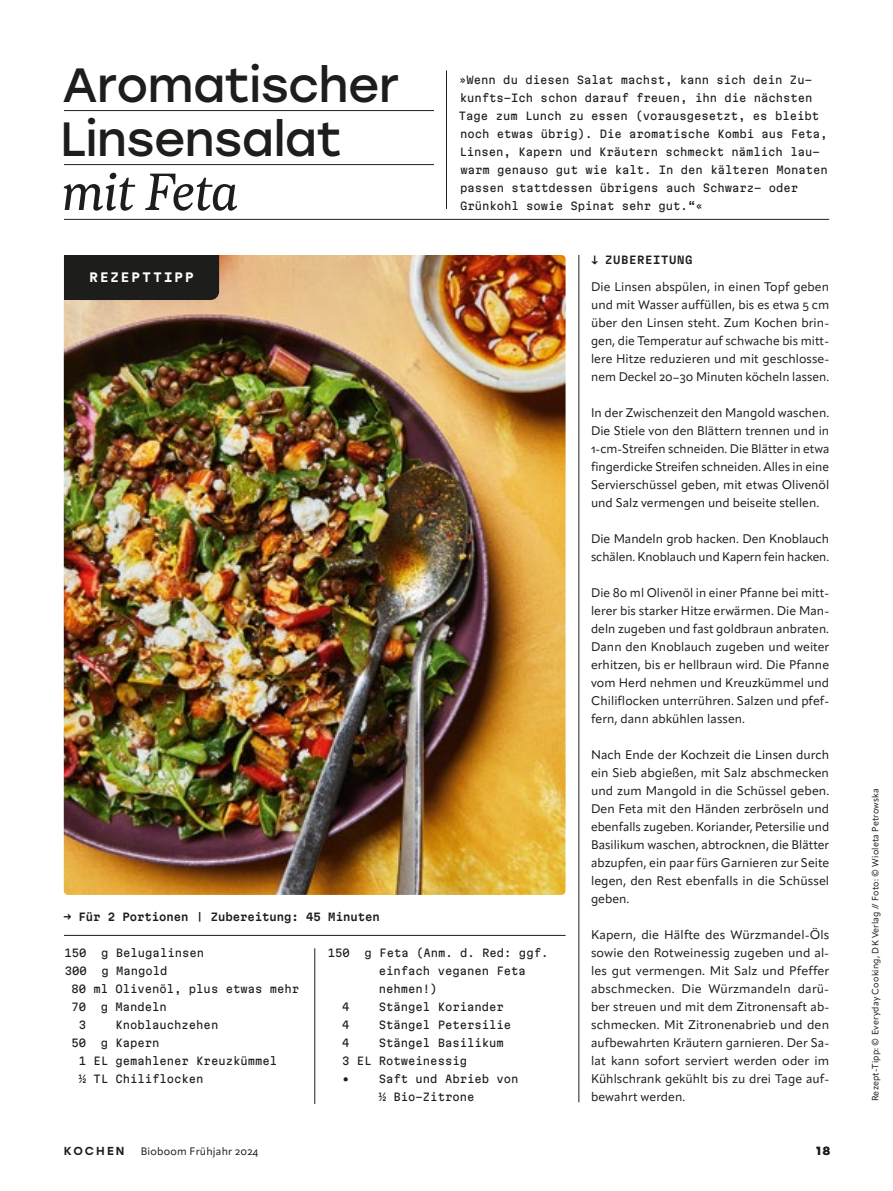
<style>
.page{position:relative;width:893px;height:1191px;background:#fff}
.page>*{position:absolute;margin:0;border:0;box-sizing:border-box;transform-origin:0 0}
.t1{font:italic 52.5px "Loretta";letter-spacing:-.03em;color:#1d1d1b}
.t2{font:48px/54px "Stolzl";letter-spacing:-.01em;color:#1d1d1b}
.t3{font:12.3px/18px "Apparat";color:#1d1d1b;text-align:justify}
.t4{font:semi-expanded 12px "Martian Mono";letter-spacing:.19em;color:#fff}
.t5{font:500 11.7px "Stolzl";color:#1d1d1b}
.t6{font:10.8px "Apparat";letter-spacing:.02em;color:#1d1d1b}
.t7{font:semi-expanded 10.5px/18px "Martian Mono";color:#1d1d1b}
.t8{font:semi-expanded 10.5px "Martian Mono";letter-spacing:.06em;color:#1d1d1b}
.t9{font:9px "Apparat";letter-spacing:.02em;color:#1d1d1b}
</style>
<div class="page">
<img style="left:64px;top:255px;width:502px;height:640px">
<div style="left:64px;top:255px;width:155px;height:45px;background:#1d1d1b"></div>
<hr style="left:64px;top:935px;width:502px;height:1px;background:#1d1d1b">
<hr style="left:64px;top:219px;width:765px;height:1px;background:#1d1d1b">
<hr style="left:64px;top:110px;width:370px;height:1px;background:#1d1d1b">
<hr style="left:64px;top:164px;width:370px;height:1px;background:#1d1d1b">
<hr style="left:314px;top:948px;width:1px;height:156px;background:#1d1d1b">
<hr style="left:578px;top:255px;width:1px;height:847px;background:#1d1d1b">
<hr style="left:446px;top:70px;width:1px;height:139px;background:#1d1d1b">
<h2 class="t2" style="left:60px;top:56px;width:340px">Aromatischer<br>Linsensalat</h2>
<h1 class="t1" style="left:62px;top:164px;width:179px">mit Feta</h1>
<p class="t7" style="left:459px;top:71px;width:370px">»Wenn du diesen Salat machst, kann sich dein Zu&shy;kunfts-Ich schon darauf freuen, ihn die nächsten Tage zum Lunch zu essen (vorausgesetzt, es bleibt noch etwas übrig). Die aromatische Kombi aus Feta, Linsen, Kapern und Kräutern schmeckt nämlich lau&shy;warm genauso gut wie kalt. In den kälteren Monaten passen stattdessen übrigens auch Schwarz- oder Grünkohl sowie Spinat sehr gut.“«</p>
<p class="t8" style="left:591px;top:252px;width:103px">↓ ZUBEREITUNG</p>
<p class="t4" style="left:89px;top:269px;width:106px">REZEPTTIPP</p>
<p class="t7" style="left:64px;top:907px;width:318px">→ Für 2 Portionen | Zubereitung: 45 Minuten</p>
<p class="t7" style="left:64px;top:944px;width:24px">150</p>
<p class="t7" style="left:101px;top:944px;width:104px">g Belugalinsen</p>
<p class="t7" style="left:65px;top:962px;width:24px">300</p>
<p class="t7" style="left:71px;top:962px;width:229px;text-indent:30px">g Mangold<br>80 ml Olivenöl, plus etwas mehr<br>70</p>
<p class="t7" style="left:101px;top:997px;width:68px">g Mandeln</p>
<p class="t7" style="left:79px;top:1015px;width:9px">3</p>
<p class="t7" style="left:115px;top:1015px;width:104px">Knoblauchzehen</p>
<p class="t7" style="left:71px;top:1033px;width:16px">50</p>
<p class="t7" style="left:79px;top:1033px;width:200px;text-indent:22px">g Kapern<br>1 EL gemahlener Kreuzkümmel ½ TL Chiliflocken</p>
<p class="t7" style="left:328px;top:943px;width:24px">150</p>
<p class="t7" style="left:379px;top:943px;width:171px;text-indent:-14px">g Feta (Anm. d. Red: ggf. einfach veganen Feta nehmen!)</p>
<p class="t7" style="left:342px;top:997px;width:9px">4</p>
<p class="t7" style="left:379px;top:997px;width:126px">Stängel Koriander</p>
<p class="t7" style="left:342px;top:1015px;width:9px">4</p>
<p class="t7" style="left:379px;top:1015px;width:134px">Stängel Petersilie</p>
<p class="t7" style="left:342px;top:1033px;width:9px">4</p>
<p class="t7" style="left:342px;top:1033px;width:163px;text-indent:37px">Stängel Basilikum<br>3 EL Rotweinessig<br>•</p>
<p class="t7" style="left:379px;top:1069px;width:141px">Saft und Abrieb von ½ Bio-Zitrone</p>
<p class="t3" style="left:591px;top:278px;width:240px">Die Linsen abspülen, in einen Topf geben und mit Wasser auffüllen, bis es etwa 5 cm über den Linsen steht. Zum Kochen brin&shy;gen, die Temperatur auf schwache bis mitt&shy;lere Hitze reduzieren und mit geschlosse&shy;nem Deckel 20–30 Minuten köcheln lassen.</p>
<p class="t3" style="left:591px;top:404px;width:240px">In der Zwischenzeit den Mangold waschen.<br>Die Stiele von den Blättern trennen und in 1-cm-Streifen schneiden. Die Blätter in etwa fingerdicke Streifen schneiden. Alles in eine Servierschüssel geben, mit etwas Olivenöl und Salz vermengen und beiseite stellen.</p>
<p class="t3" style="left:591px;top:530px;width:240px">Die Mandeln grob hacken. Den Knoblauch schälen. Knoblauch und Kapern fein hacken.</p>
<p class="t3" style="left:591px;top:584px;width:240px">Die 80 ml Olivenöl in einer Pfanne bei mitt&shy;lerer bis starker Hitze erwärmen. Die Man&shy;deln zugeben und fast goldbraun anbraten.<br>Dann den Knoblauch zugeben und weiter erhitzen, bis er hellbraun wird. Die Pfanne vom Herd nehmen und Kreuzkümmel und Chiliflocken unterrühren. Salzen und pfef&shy;fern, dann abkühlen lassen.</p>
<p class="t3" style="left:591px;top:746px;width:240px">Nach Ende der Kochzeit die Linsen durch ein Sieb abgießen, mit Salz abschmecken und zum Mangold in die Schüssel geben.<br>Den Feta mit den Händen zerbröseln und ebenfalls zugeben. Koriander, Petersilie und Basilikum waschen, abtrocknen, die Blätter abzupfen, ein paar fürs Garnieren zur Seite legen, den Rest ebenfalls in die Schüssel geben.</p>
<p class="t3" style="left:591px;top:926px;width:240px">Kapern, die Hälfte des Würzmandel-Öls sowie den Rotweinessig zugeben und al&shy;les gut vermengen. Mit Salz und Pfeffer abschmecken. Die Würzmandeln darü&shy;ber streuen und mit dem Zitronensaft ab&shy;schmecken. Mit Zitronenabrieb und den aufbewahrten Kräutern garnieren. Der Sa&shy;lat kann sofort serviert werden oder im Kühlschrank gekühlt bis zu drei Tage auf&shy;bewahrt werden.</p>
<p class="t5" style="left:64px;top:1142px;width:21px">KOCHEN</p>
<p class="t6" style="left:141px;top:1145px;width:119px">Bioboom Frühjahr 2024</p>
<p class="t5" style="left:816px;top:1142px;width:15px">18</p>
<p class="t9" style="left:870px;top:1101px;width:314px;rotate:-90deg">Rezept-Tipp: © Everyday Cooking, DK Verlag // Foto: © Wioleta Petrowska</p>
</div>
